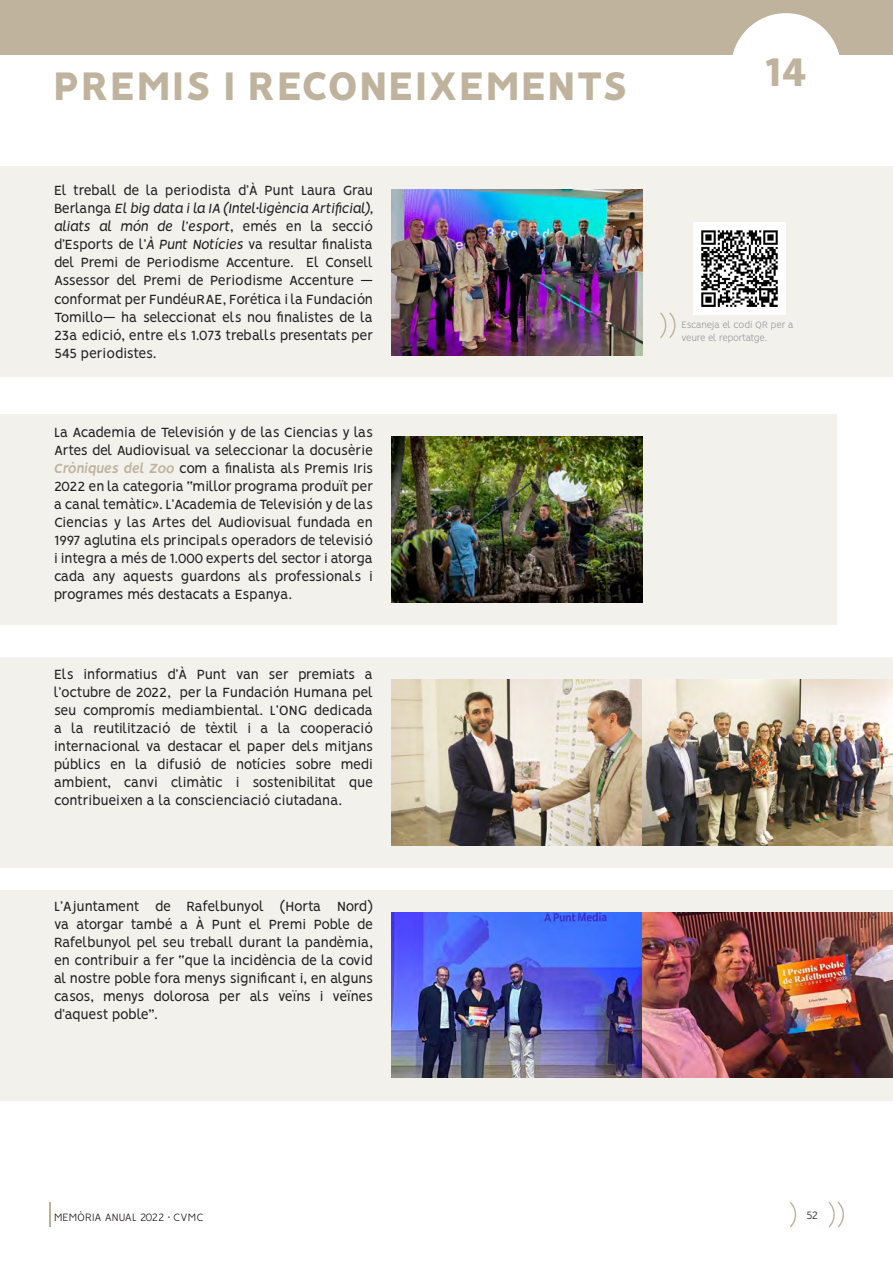
<style>
.page{position:relative;width:893px;height:1263px;background:#fff}
.page>*{position:absolute;margin:0;border:0;box-sizing:border-box;transform-origin:0 0}
.TITOL_APARTAT_-_PRIM{font:800 45px "Vision";color:#bfb39d}
.nom-programa{font:15px/18px "Vision";letter-spacing:-.03em;color:#231f20;text-align:justify}
.t1{font:300 12px "Vision";color:#231f20}
.peu_de_foto{font:300 10.5px/12.6px "Vision";letter-spacing:-.02em;color:#939598}
.s1{font-style:italic}
.s2{font-weight:700;font-style:italic;color:#bfb39d}
</style>
<div class="page">
<div style="left:0;top:166px;width:893px;height:211px;background:#f2f1ec"></div>
<div style="left:0;top:415px;width:836px;height:210px;background:#f2f1ec"></div>
<div style="left:0;top:657px;width:893px;height:210px;background:#f2f1ec"></div>
<div style="left:0;top:890px;width:893px;height:210px;background:#f2f1ec"></div>
<div style="left:0;top:0;width:893px;height:54px;background:#bfb39d"></div>
<div style="left:731px;top:13px;width:110px;height:110px;background:#fff;border-radius:50%"></div>
<svg style="left:49px;top:1202px;width:1px;height:25px"></svg>
<svg style="left:828px;top:1202px;width:16px;height:25px"></svg>
<svg style="left:790px;top:1202px;width:6px;height:25px"></svg>
<img style="left:391px;top:190px;width:251px;height:166px">
<img style="left:391px;top:437px;width:251px;height:166px">
<img style="left:391px;top:679px;width:502px;height:166px">
<img style="left:391px;top:912px;width:502px;height:166px">
<img style="left:694px;top:223px;width:92px;height:92px">
<svg style="left:660px;top:312px;width:15px;height:26px"></svg>
<p class="TITOL_APARTAT_-_PRIM" style="left:53px;top:59px;width:577px">PREMIS I RECONEIXEMENTS</p>
<p class="nom-programa" style="left:54px;top:183px;width:321px">El treball de la periodista d’À Punt Laura Grau Berlanga <span class="s1">El big data i la IA (Intel·ligència Artificial), aliats al món de l’esport</span>, emés en la secció d’Esports de l’<span class="s1">À Punt Notícies</span> va resultar finalista del Premi de Periodisme Accenture. El Consell Assessor del Premi de Periodisme Accenture — conformat per FundéuRAE, Forética i la Fundación Tomillo— ha seleccionat els nou finalistes de la 23a edició, entre els 1.073 treballs presentats per 545 periodistes.</p>
<p class="nom-programa" style="left:54px;top:425px;width:321px">La Academia de Televisión y de las Ciencias y las Artes del Audiovisual va seleccionar la docusèrie <span class="s2">Cròniques del Zoo</span> com a finalista als Premis Iris 2022 en la categoria “millor programa produït per a canal temàtic». L’Academia de Televisión y de las Ciencias y las Artes del Audiovisual fundada en 1997 aglutina els principals operadors de televisió i integra a més de 1.000 experts del sector i atorga cada any aquests guardons als professionals i programes més destacats a Espanya.</p>
<p class="nom-programa" style="left:54px;top:666px;width:321px">Els informatius d’À Punt van ser premiats a l’octubre de 2022, per la Fundación Humana pel seu compromís mediambiental. L’ONG dedicada a la reutilització de tèxtil i a la cooperació internacional va destacar el paper dels mitjans públics en la difusió de notícies sobre medi ambient, canvi climàtic i sostenibilitat que contribueixen a la conscienciació ciutadana.</p>
<p class="nom-programa" style="left:54px;top:898px;width:321px">L’Ajuntament de Rafelbunyol (Horta Nord) va atorgar també a À Punt el Premi Poble de Rafelbunyol pel seu treball durant la pandèmia, en contribuir a fer “que la incidència de la covid al nostre poble fora menys significant i, en alguns casos, menys dolorosa per als veïns i veïnes d’aquest poble”.</p>
<p class="TITOL_APARTAT_-_PRIM" style="left:764px;top:45px;width:45px">14</p>
<p class="peu_de_foto" style="left:682px;top:320px;width:114px">Escaneja el codi QR per a veure el reportatge.</p>
<p class="t1" style="left:54px;top:1210px;width:151px">MEMÒRIA ANUAL 2022 · CVMC</p>
<p class="t1" style="left:806px;top:1208px;width:14px">52</p>
</div>
